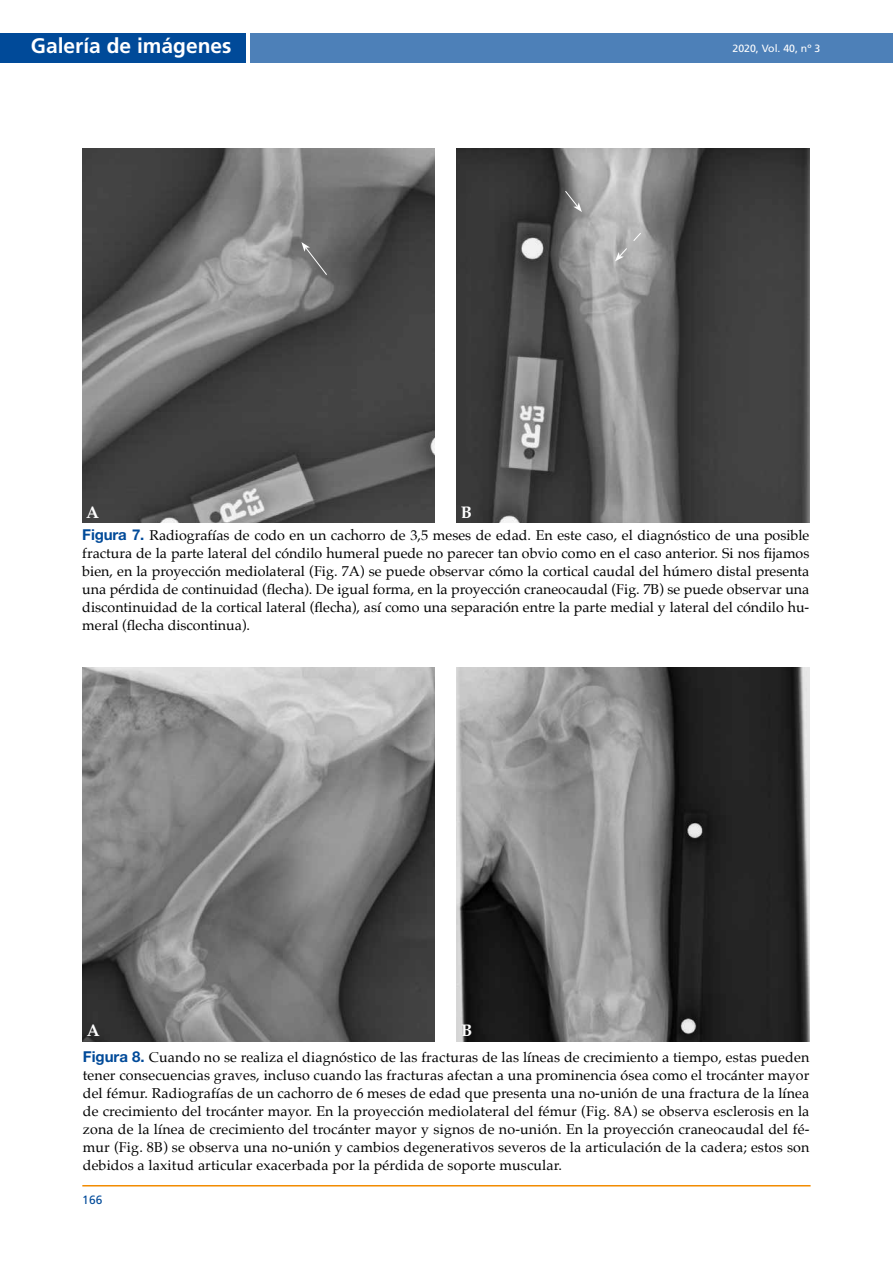
<style>
.page{position:relative;width:893px;height:1263px;background:#fff}
.page>*{position:absolute;margin:0;border:0;box-sizing:border-box;transform-origin:0 0}
.t1{font:700 21px "Frutiger";color:#fff}
.t2{font:700 16.8px "Palatino";color:#fff}
.t3{font:14.25px/18px "Palatino";color:#000;text-align:justify}
.t4{font:12px "Frutiger";color:#004a99}
.t5{font:10.5px "Frutiger";color:#fff}
.s1{font-family:"Helvetica Neue LT Std";font-weight:700;font-size:15px;color:#004a99}
</style>
<div class="page">
<hr style="left:891px;top:34px;width:2px;height:29px;background:#4d80b8">
<div style="left:0;top:33px;width:245px;height:30px;background:#004a99"></div>
<div style="left:250px;top:33px;width:641px;height:30px;background:#4d80b8"></div>
<hr style="left:82px;top:1185px;width:729px;height:1px;background:#f28c00">
<img style="left:82px;top:149px;width:353px;height:374px">
<svg style="left:301px;top:242px;width:27px;height:34px"></svg>
<img style="left:456px;top:149px;width:353px;height:374px">
<svg style="left:564px;top:190px;width:18px;height:22px"></svg>
<svg style="left:615px;top:232px;width:27px;height:29px"></svg>
<img style="left:83px;top:667px;width:352px;height:374px">
<img style="left:456px;top:667px;width:353px;height:374px">
<h1 class="t1" style="left:31px;top:34px;width:202px">Galería de imágenes</h1>
<p class="t2" style="left:86px;top:498px;width:15px">A</p>
<p class="t2" style="left:461px;top:498px;width:13px">B</p>
<p class="t5" style="left:733px;top:42px;width:89px">2020, Vol. 40, nº 3</p>
<p class="t3" style="left:82px;top:526px;width:729px"><span class="s1">Figura 7.</span> Radiografías de codo en un cachorro de 3,5 meses de edad. En este caso, el diagnóstico de una posible fractura de la parte lateral del cóndilo humeral puede no parecer tan obvio como en el caso anterior. Si nos fijamos bien, en la proyección mediolateral (Fig. 7A) se puede observar cómo la cortical caudal del húmero distal presenta una pérdida de continuidad (flecha). De igual forma, en la proyección craneocaudal (Fig. 7B) se puede observar una discontinuidad de la cortical lateral (flecha), así como una separación entre la parte medial y lateral del cóndilo hu&shy;meral (flecha discontinua).</p>
<p class="t2" style="left:87px;top:1016px;width:15px">A</p>
<p class="t2" style="left:461px;top:1016px;width:13px">B</p>
<p class="t3" style="left:83px;top:1048px;width:728px"><span class="s1">Figura 8.</span> Cuando no se realiza el diagnóstico de las fracturas de las líneas de crecimiento a tiempo, estas pueden tener consecuencias graves, incluso cuando las fracturas afectan a una prominencia ósea como el trocánter mayor del fémur. Radiografías de un cachorro de 6 meses de edad que presenta una no-unión de una fractura de la línea de crecimiento del trocánter mayor. En la proyección mediolateral del fémur (Fig. 8A) se observa esclerosis en la zona de la línea de crecimiento del trocánter mayor y signos de no-unión. En la proyección craneocaudal del fé&shy;mur (Fig. 8B) se observa una no-unión y cambios degenerativos severos de la articulación de la cadera; estos son debidos a laxitud articular exacerbada por la pérdida de soporte muscular.</p>
<p class="t4" style="left:82px;top:1192px;width:22px">166</p>
</div>
